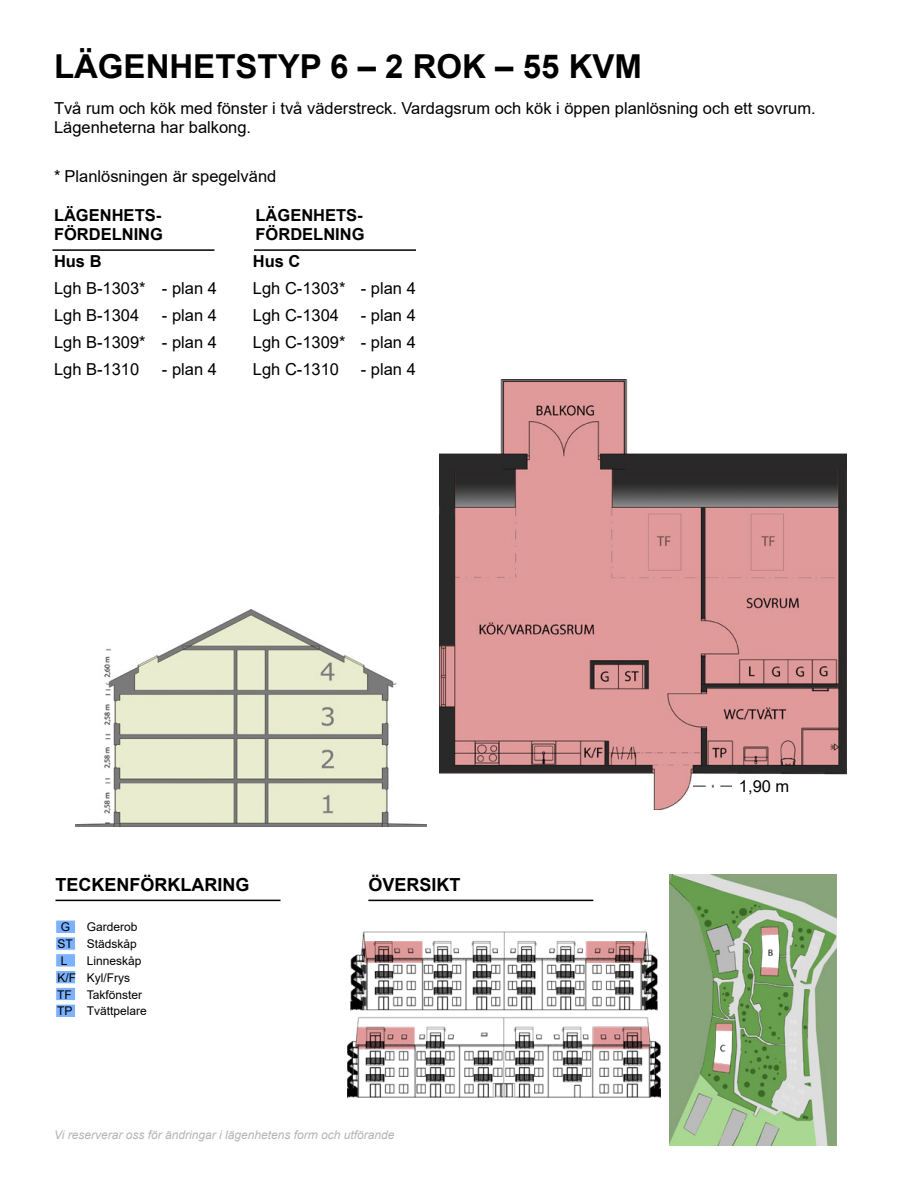
<style>
.page{position:relative;width:900px;height:1200px;background:#fff}
.page>*{position:absolute;margin:0;border:0;box-sizing:border-box;transform-origin:0 0}
.t1{font:700 33px "Arial";color:#000}
.t2{font:700 18px "Arial";color:#000}
.t3{font:16.5px/27px "Arial";color:#000}
.t4{font:700 16.5px/19.8px "Arial";color:#000}
.t5{font:12px/16.8px "Arial";color:#000}
.t6{font:italic 12px "Arial";color:#b3b6b2}
</style>
<div class="page">
<img style="left:670px;top:875px;width:166px;height:271px">
<hr style="left:56px;top:900px;width:224px;height:1px;background:#000">
<hr style="left:52px;top:249px;width:162px;height:2px;background:#000">
<hr style="left:368px;top:900px;width:225px;height:1px;background:#000">
<div style="left:56px;top:920px;width:20px;height:14px;background:#7cb1ff;border:1px solid #fff"></div>
<div style="left:56px;top:937px;width:20px;height:13px;background:#7cb1ff"></div>
<div style="left:56px;top:953px;width:20px;height:14px;background:#7cb1ff;border:1px solid #fff"></div>
<div style="left:56px;top:970px;width:20px;height:14px;background:#7cb1ff;border:1px solid #fff"></div>
<div style="left:56px;top:987px;width:20px;height:14px;background:#7cb1ff;border:1px solid #fff"></div>
<img style="left:440px;top:379px;width:406px;height:431px">
<hr style="left:254px;top:249px;width:162px;height:2px;background:#000">
<div style="left:56px;top:1004px;width:20px;height:14px;background:#7cb1ff;border:1px solid #fff"></div>
<img style="left:693px;top:785px;width:39px;height:4px">
<img style="left:347px;top:931px;width:314px;height:167px">
<img style="left:76px;top:610px;width:351px;height:217px">
<h1 class="t1" style="left:54px;top:43px;width:590px">LÄGENHETSTYP 6 – 2 ROK – 55 KVM</h1>
<p class="t3" style="left:54px;top:98px;width:763px;line-height:19.8px">Två rum och kök med fönster i två väderstreck. Vardagsrum och kök i öppen planlösning och ett sovrum.<br>Lägenheterna har balkong.</p>
<p class="t3" style="left:54px;top:163px;width:224px">* Planlösningen är spegelvänd</p>
<p class="t4" style="left:54px;top:205px;width:111px">LÄGENHETS-<br>FÖRDELNING</p>
<p class="t4" style="left:54px;top:252px;width:49px">Hus B</p>
<p class="t3" style="left:54px;top:275px;width:165px">Lgh B-1303* - plan 4<br>Lgh B-1304</p>
<p class="t3" style="left:54px;top:302px;width:165px;text-align:justify;text-indent:108px">- plan 4<br>Lgh B-1309* - plan 4<br>Lgh B-1310</p>
<p class="t3" style="left:162px;top:356px;width:57px">- plan 4</p>
<p class="t4" style="left:256px;top:205px;width:111px">LÄGENHETS-<br>FÖRDELNING</p>
<p class="t4" style="left:253px;top:252px;width:49px">Hus C</p>
<p class="t3" style="left:253px;top:275px;width:165px">Lgh C-1303* - plan 4<br>Lgh C-1304</p>
<p class="t3" style="left:253px;top:302px;width:165px;text-align:justify;text-indent:108px">- plan 4<br>Lgh C-1309* - plan 4<br>Lgh C-1310</p>
<p class="t3" style="left:361px;top:356px;width:57px">- plan 4</p>
<p class="t2" style="left:56px;top:872px;width:195px">TECKENFÖRKLARING</p>
<p class="t2" style="left:368px;top:872px;width:94px">ÖVERSIKT</p>
<p class="t5" style="left:87px;top:919px;width:62px">Garderob<br>Städskåp<br>Linneskåp<br>Kyl/Frys<br>Takfönster<br>Tvättpelare</p>
<p class="t5" style="left:57px;top:919px;width:20px">G<br>ST<br>L<br>K/F<br>TF<br>TP</p>
<p class="t6" style="left:54px;top:1127px;width:342px">Vi reserverar oss för ändringar i lägenhetens form och utförande</p>
<p class="t3" style="left:739px;top:772px;width:52px">1,90 m</p>
</div>
